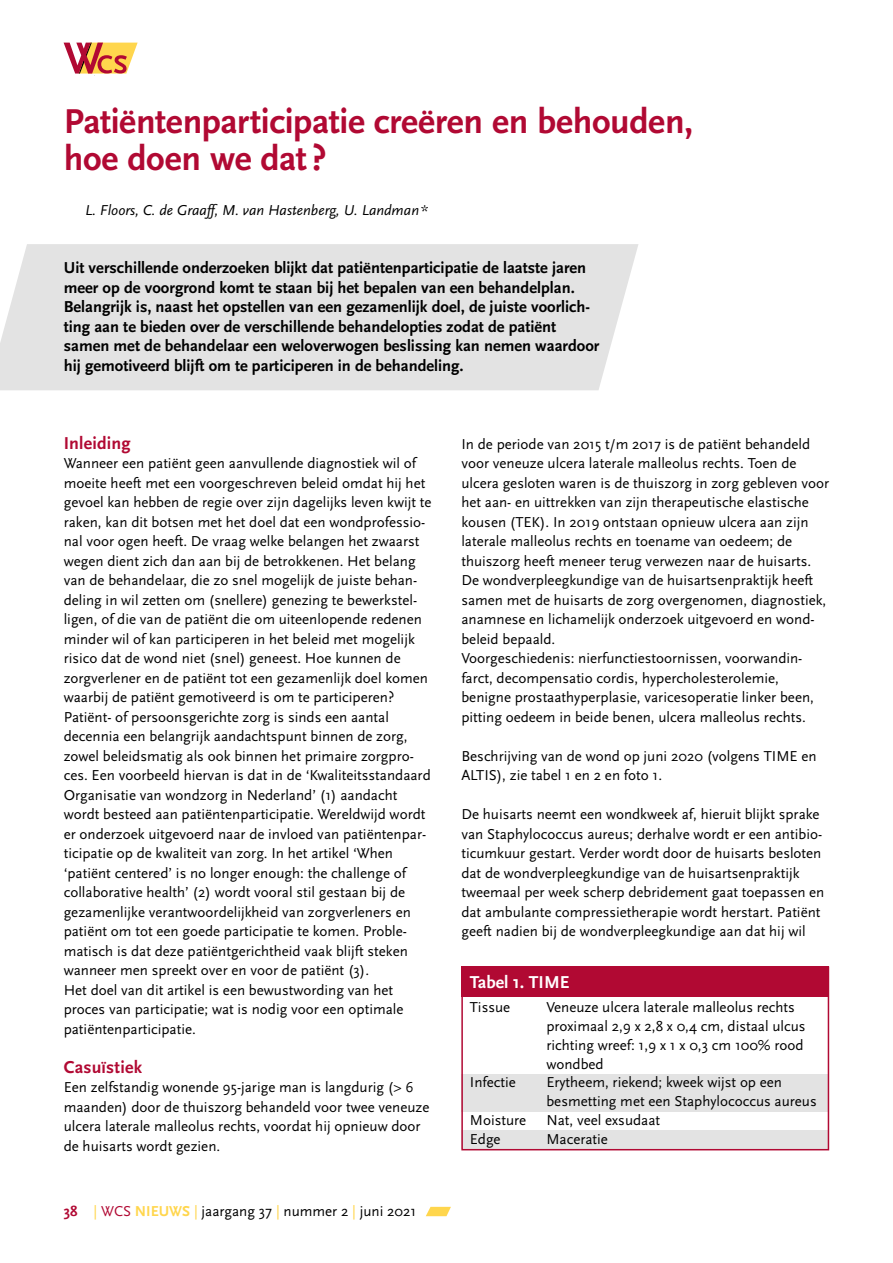
<style>
.page{position:relative;width:893px;height:1263px;background:#fff}
.page>*{position:absolute;margin:0;border:0;box-sizing:border-box;transform-origin:0 0}
.t1{font:700 36px/37.5px "Scala Sans";letter-spacing:-.01em;color:#b10933}
.t2{font:700 18px "Scala Sans";letter-spacing:.01em;color:#b10933}
.t3{font:700 18px "Scala Sans";color:#fff}
.t4{font:700 16.5px/19.5px "Scala Sans";color:#000}
.t5{font:15px/19.5px "Scala Sans";color:#000}
.t6{font:italic 15px "Scala Sans";color:#000}
.s1{font-weight:700;color:#b10933}
.s2{color:#ffd64d}
.s3{color:#b10933}
.s4{font-weight:700;color:#ffd64d}
</style>
<div class="page">
<svg style="left:63px;top:42px;width:75px;height:2px"></svg>
<svg style="left:64px;top:43px;width:74px;height:31px"></svg>
<svg style="left:426px;top:1207px;width:25px;height:9px"></svg>
<div style="left:0;top:244px;width:638px;height:146px;background:#e3e3e3"></div>
<div style="left:461px;top:1074px;width:368px;height:38px;background:#e3e3e3"></div>
<div style="left:461px;top:1130px;width:368px;height:19px;background:#e3e3e3"></div>
<div style="left:461px;top:966px;width:368px;height:31px;background:#b10933"></div>
<div style="left:461px;top:966px;width:368px;height:184px;border:2px solid #b10933"></div>
<h1 class="t1" style="left:64px;top:103px;width:631px">Patiëntenparticipatie creëren en behouden, hoe doen we dat ?</h1>
<p class="t6" style="left:85px;top:202px;width:345px">L. Floors, C. de Graaff, M. van Hastenberg, U. Landman*</p>
<p class="t4" style="left:64px;top:259px;width:537px">Uit verschillende onderzoeken blijkt dat patiëntenparticipatie de laatste jaren meer op de voorgrond komt te staan bij het bepalen van een behandelplan.<br>Belangrijk is, naast het opstellen van een gezamenlijk doel, de juiste voorlich&shy;ting aan te bieden over de verschillende behandelopties zodat de patiënt samen met de behandelaar een weloverwogen beslissing kan nemen waardoor hij gemotiveerd blijft om te participeren in de behandeling.</p>
<p class="t2" style="left:64px;top:433px;width:68px">Inleiding</p>
<p class="t5" style="left:64px;top:454px;width:369px">Wanneer een patiënt geen aanvullende diagnostiek wil of moeite heeft met een voorgeschreven beleid omdat hij het gevoel kan hebben de regie over zijn dagelijks leven kwijt te raken, kan dit botsen met het doel dat een wondprofessio&shy;nal voor ogen heeft. De vraag welke belangen het zwaarst wegen dient zich dan aan bij de betrokkenen. Het belang van de behandelaar, die zo snel mogelijk de juiste behan&shy;deling in wil zetten om (snellere) genezing te bewerkstel&shy;ligen, of die van de patiënt die om uiteenlopende redenen minder wil of kan participeren in het beleid met mogelijk risico dat de wond niet (snel) geneest. Hoe kunnen de zorgverlener en de patiënt tot een gezamenlijk doel komen waarbij de patiënt gemotiveerd is om te participeren?<br>Patiënt- of persoonsgerichte zorg is sinds een aantal decennia een belangrijk aandachtspunt binnen de zorg, zowel beleidsmatig als ook binnen het primaire zorgpro&shy;ces. Een voorbeeld hiervan is dat in de ‘Kwaliteitsstandaard Organisatie van wondzorg in Nederland’ (1) aandacht wordt besteed aan patiëntenparticipatie. Wereldwijd wordt er onderzoek uitgevoerd naar de invloed van patiëntenpar&shy;ticipatie op de kwaliteit van zorg. In het artikel ‘When ‘patiënt centered’ is no longer enough: the challenge of collaborative health’ (2) wordt vooral stil gestaan bij de gezamenlijke verantwoordelijkheid van zorgverleners en patiënt om tot een goede participatie te komen. Proble&shy;matisch is dat deze patiëntgerichtheid vaak blijft steken wanneer men spreekt over en voor de patiënt (3).<br>Het doel van dit artikel is een bewustwording van het proces van participatie; wat is nodig voor een optimale patiëntenparticipatie.</p>
<p class="t2" style="left:64px;top:1057px;width:80px">Casuïstiek</p>
<p class="t5" style="left:64px;top:1078px;width:367px">Een zelfstandig wonende 95-jarige man is langdurig (&gt; 6 maanden) door de thuiszorg behandeld voor twee veneuze ulcera laterale malleolus rechts, voordat hij opnieuw door de huisarts wordt gezien.</p>
<p class="t5" style="left:64px;top:1202px;width:354px"><span class="s1">38</span> <span class="s2">|</span> <span class="s3">WCS</span> <span class="s4">NIEUWS</span> <span class="s2">|</span> jaargang 37 <span class="s2">|</span> nummer 2 <span class="s2">|</span> juni 2021</p>
<p class="t5" style="left:461px;top:434px;width:369px">In de periode van 2015 t/m 2017 is de patiënt behandeld voor veneuze ulcera laterale malleolus rechts. Toen de ulcera gesloten waren is de thuiszorg in zorg gebleven voor het aan- en uittrekken van zijn therapeutische elastische kousen (TEK). In 2019 ontstaan opnieuw ulcera aan zijn laterale malleolus rechts en toename van oedeem; de thuiszorg heeft meneer terug verwezen naar de huisarts.<br>De wondverpleegkundige van de huisartsenpraktijk heeft samen met de huisarts de zorg overgenomen, diagnostiek, anamnese en lichamelijk onderzoek uitgevoerd en wond&shy;beleid bepaald.<br>Voorgeschiedenis: nierfunctiestoornissen, voorwandin&shy;farct, decompensatio cordis, hypercholesterolemie, benigne prostaathyperplasie, varicesoperatie linker been, pitting oedeem in beide benen, ulcera malleolus rechts.</p>
<p class="t5" style="left:461px;top:746px;width:357px">Beschrijving van de wond op juni 2020 (volgens TIME en<br>ALTIS), zie tabel 1 en 2 en foto 1.</p>
<p class="t5" style="left:461px;top:805px;width:365px">De huisarts neemt een wondkweek af, hieruit blijkt sprake van Staphylococcus aureus; derhalve wordt er een antibio&shy;ticumkuur gestart. Verder wordt door de huisarts besloten dat de wondverpleegkundige van de huisartsenpraktijk tweemaal per week scherp debridement gaat toepassen en dat ambulante compressietherapie wordt herstart. Patiënt geeft nadien bij de wondverpleegkundige aan dat hij wil</p>
<p class="t3" style="left:470px;top:973px;width:101px">Tabel 1. TIME</p>
<p class="t5" style="left:470px;top:998px;width:42px">Tissue</p>
<p class="t5" style="left:546px;top:998px;width:261px;line-height:18.8px">Veneuze ulcera laterale malleolus rechts proximaal 2,9 x 2,8 x 0,4 cm, distaal ulcus richting wreef: 1,9 x 1 x 0,3 cm 100% rood wondbed</p>
<p class="t5" style="left:470px;top:1073px;width:47px">Infectie</p>
<p class="t5" style="left:546px;top:1073px;width:272px;line-height:18.8px">Erytheem, riekend; kweek wijst op een besmetting met een Staphylococcus aureus</p>
<p class="t5" style="left:470px;top:1110px;width:58px">Moisture</p>
<p class="t5" style="left:546px;top:1110px;width:115px">Nat, veel exsudaat</p>
<p class="t5" style="left:470px;top:1129px;width:32px">Edge</p>
<p class="t5" style="left:546px;top:1129px;width:63px">Maceratie</p>
</div>
